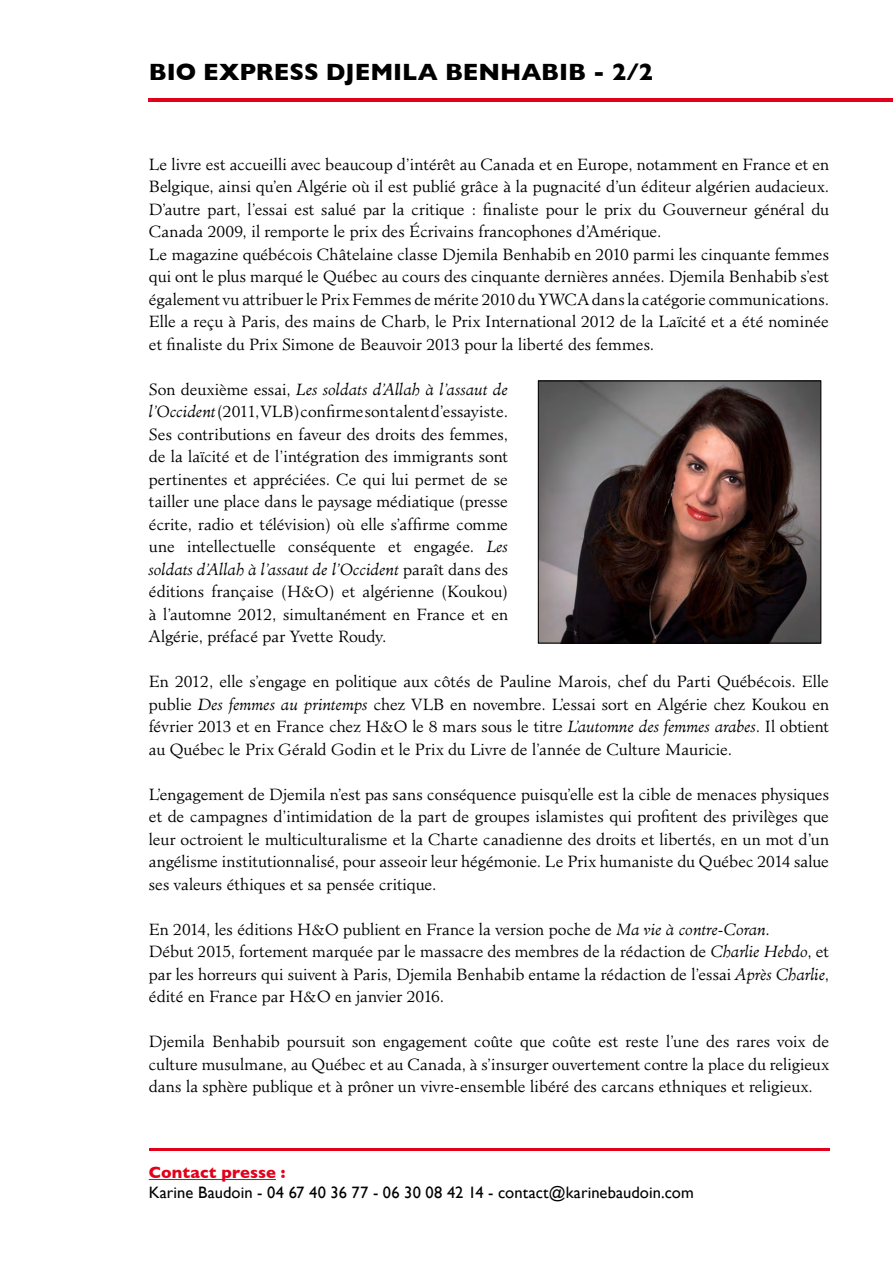
<style>
.page{position:relative;width:893px;height:1263px;background:#fff}
.page>*{position:absolute;margin:0;border:0;box-sizing:border-box;transform-origin:0 0}
.t1{font:700 24px "Gill Sans";letter-spacing:-.005em;color:#000}
.t2{font:16.5px "Gill Sans";letter-spacing:.005em;color:#000}
.t3{font:700 16.5px "Gill Sans";letter-spacing:.005em;color:#e2001a}
.t4{font:300 15.75px/22.5px "Minister";color:#000;text-align:justify}
.s1{font-style:italic}
</style>
<div class="page">
<img style="left:540px;top:383px;width:279px;height:258px">
<div style="left:538px;top:381px;width:283px;height:262px;border:1px solid #000"></div>
<hr style="left:148px;top:98px;width:745px;height:3px;background:#e2001a">
<hr style="left:149px;top:1179px;width:127px;height:1px;background:#e2001a">
<hr style="left:149px;top:1148px;width:680px;height:3px;background:#e2001a">
<p class="t1" style="left:149px;top:53px;width:506px">BIO EXPRESS DJEMILA BENHABIB - 2/2</p>
<p class="t4" style="left:149px;top:153px;width:682px">Le livre est accueilli avec beaucoup d’intérêt au Canada et en Europe, notamment en France et en Belgique, ainsi qu’en Algérie où il est publié grâce à la pugnacité d’un éditeur algérien audacieux.<br>D’autre part, l’essai est salué par la critique : finaliste pour le prix du Gouverneur général du Canada 2009, il remporte le prix des Écrivains francophones d’Amérique.</p>
<p class="t4" style="left:149px;top:243px;width:682px">Le magazine québécois Châtelaine classe Djemila Benhabib en 2010 parmi les cinquante femmes qui ont le plus marqué le Québec au cours des cinquante dernières années. Djemila Benhabib s’est également vu attribuer le Prix Femmes de mérite 2010 du YWCA dans la catégorie communications.<br>Elle a reçu à Paris, des mains de Charb, le Prix International 2012 de la Laïcité et a été nominée et finaliste du Prix Simone de Beauvoir 2013 pour la liberté des femmes.</p>
<p class="t4" style="left:149px;top:378px;width:361px">Son deuxième essai, <span class="s1">Les soldats d’Allah à l’assaut de l’Occident</span> (2011, VLB) confirme son talent d’essayiste.<br>Ses contributions en faveur des droits des femmes, de la laïcité et de l’intégration des immigrants sont pertinentes et appréciées. Ce qui lui permet de se tailler une place dans le paysage médiatique (presse écrite, radio et télévision) où elle s’affirme comme une intellectuelle conséquente et engagée. <span class="s1">Les soldats d’Allah à l’assaut de l’Occident</span> paraît dans des éditions française (H&amp;O) et algérienne (Koukou) à l’automne 2012, simultanément en France et en Algérie, préfacé par Yvette Roudy.</p>
<p class="t4" style="left:149px;top:670px;width:682px">En 2012, elle s’engage en politique aux côtés de Pauline Marois, chef du Parti Québécois. Elle publie <span class="s1">Des femmes au printemps</span> chez VLB en novembre. L’essai sort en Algérie chez Koukou en février 2013 et en France chez H&amp;O le 8 mars sous le titre <span class="s1">L’automne des femmes arabes</span>. Il obtient au Québec le Prix Gérald Godin et le Prix du Livre de l’année de Culture Mauricie.</p>
<p class="t4" style="left:149px;top:783px;width:682px">L’engagement de Djemila n’est pas sans conséquence puisqu’elle est la cible de menaces physiques et de campagnes d’intimidation de la part de groupes islamistes qui profitent des privilèges que leur octroient le multiculturalisme et la Charte canadienne des droits et libertés, en un mot d’un angélisme institutionnalisé, pour asseoir leur hégémonie. Le Prix humaniste du Québec 2014 salue ses valeurs éthiques et sa pensée critique.</p>
<p class="t4" style="left:149px;top:918px;width:623px">En 2014, les éditions H&amp;O publient en France la version poche de <span class="s1">Ma vie à contre-Coran</span>.</p>
<p class="t4" style="left:149px;top:940px;width:682px">Début 2015, fortement marquée par le massacre des membres de la rédaction de <span class="s1">Charlie Hebdo</span>, et par les horreurs qui suivent à Paris, Djemila Benhabib entame la rédaction de l’essai <span class="s1">Après Charlie</span>, édité en France par H&amp;O en janvier 2016.</p>
<p class="t4" style="left:149px;top:1030px;width:682px">Djemila Benhabib poursuit son engagement coûte que coûte est reste l’une des rares voix de culture musulmane, au Québec et au Canada, à s’insurger ouvertement contre la place du religieux dans la sphère publique et à prôner un vivre-ensemble libéré des carcans ethniques et religieux.</p>
<p class="t3" style="left:149px;top:1159px;width:138px">Contact presse :</p>
<p class="t2" style="left:149px;top:1183px;width:546px">Karine Baudoin - 04 67 40 36 77 - 06 30 08 42 14 - contact@karinebaudoin.com</p>
</div>
